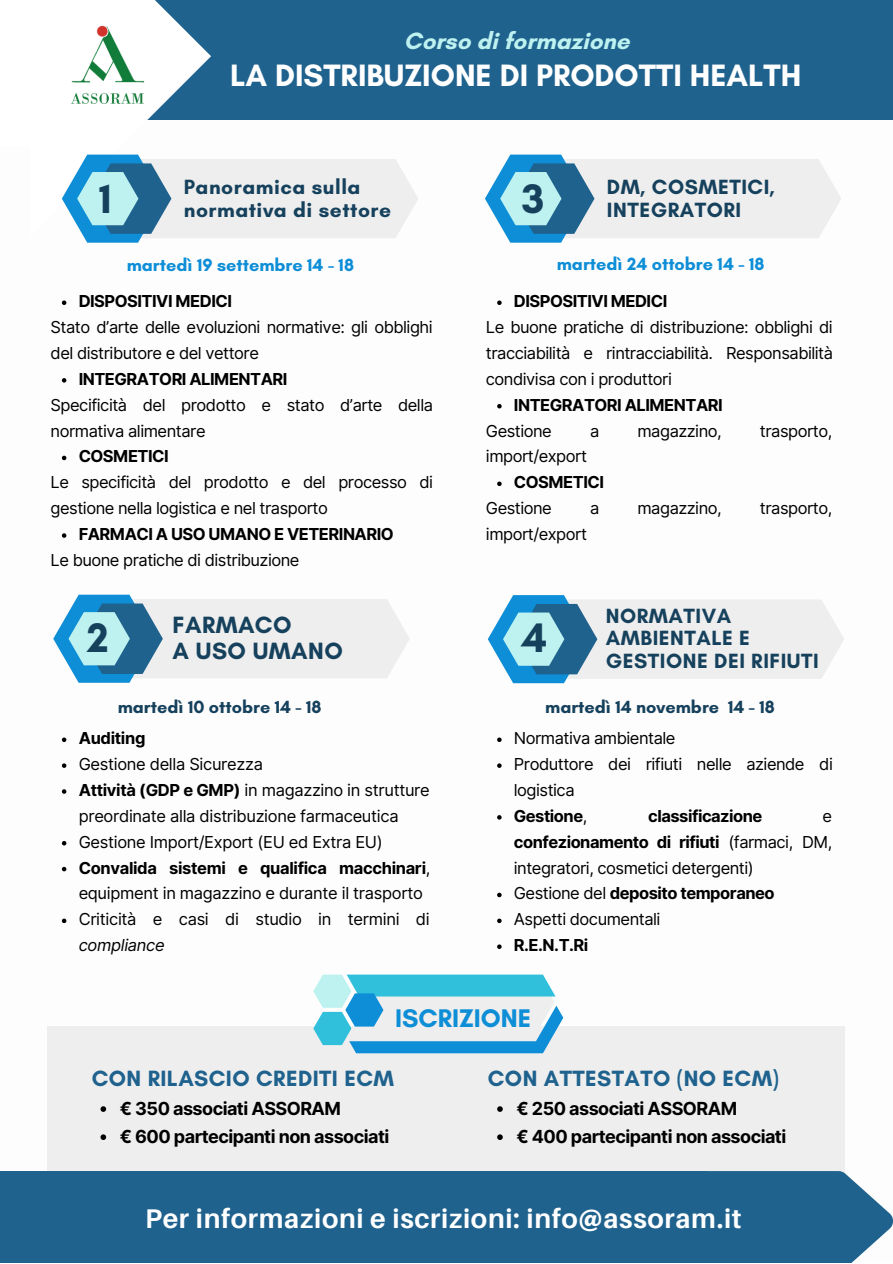
<style>
.page{position:relative;width:893px;height:1264px;background:#fff}
.page>*{position:absolute;margin:0;border:0;box-sizing:border-box;transform-origin:0 0}
.t1{font:700 42px "Glacial Indifference";color:#16415d}
.t2{font:700 31.5px "Glacial Indifference";color:#fff}
.t3{font:700 27px "Aileron";letter-spacing:.025em;color:#fff}
.t4{font:700 25.95px "Glacial Indifference";color:#0d8ed7}
.t5{font:700 24px "Glacial Indifference";color:#bef2f0}
.t6{font:700 24px "Glacial Indifference";letter-spacing:.02em;color:#16415d}
.t7{font:700 22.5px "Glacial Indifference";letter-spacing:.02em;color:#1f628e}
.t8{font:700 21px/22.5px "Glacial Indifference";letter-spacing:.025em;color:#16415d}
.t9{font:700 18px "Inter";letter-spacing:-.03em;color:#000}
.t10{font:700 18px "Glacial Indifference";color:#0d8ed7}
.t11{font:700 18px "Glacial Indifference";color:#16415d}
.t12{font:16.5px/25.8px "Inter";letter-spacing:-.03em;color:#000}
.t13{font:700 16.5px "Inter";letter-spacing:-.03em;color:#000}
.s1{font-weight:700}
.s2{font-style:italic}
.s3{font-weight:400}
</style>
<div class="page">
<div style="left:48px;top:1026px;width:796px;height:194px;background:#eee"></div>
<svg style="left:706px;top:1171px;width:186px;height:91px;background:#367299"></svg>
<div style="left:0;top:1170px;width:706px;height:92px;background:#1f628e"></div>
<svg style="left:485px;top:155px;width:356px;height:88px;background:#cbdee6"></svg>
<div style="left:0;top:0;width:892px;height:120px;background:#1f628e"></div>
<div style="left:0;top:0;width:211px;height:237px;background:#fff"></div>
<img style="left:71px;top:25px;width:73px;height:79px">
<svg style="left:62px;top:155px;width:356px;height:88px;background:#cbdee6"></svg>
<svg style="left:53px;top:594px;width:357px;height:88px"></svg>
<svg style="left:488px;top:595px;width:356px;height:88px"></svg>
<svg style="left:313px;top:974px;width:250px;height:79px"></svg>
<svg style="left:62px;top:737px;width:4px;height:5px"></svg>
<svg style="left:62px;top:763px;width:4px;height:5px"></svg>
<svg style="left:62px;top:789px;width:4px;height:4px"></svg>
<svg style="left:62px;top:841px;width:4px;height:4px"></svg>
<svg style="left:62px;top:866px;width:4px;height:5px"></svg>
<svg style="left:62px;top:918px;width:4px;height:5px"></svg>
<svg style="left:62px;top:300px;width:4px;height:5px"></svg>
<svg style="left:62px;top:378px;width:4px;height:4px"></svg>
<svg style="left:62px;top:455px;width:4px;height:5px"></svg>
<svg style="left:62px;top:533px;width:4px;height:5px"></svg>
<svg style="left:497px;top:300px;width:4px;height:5px"></svg>
<svg style="left:497px;top:404px;width:4px;height:4px"></svg>
<svg style="left:497px;top:481px;width:4px;height:5px"></svg>
<svg style="left:497px;top:737px;width:4px;height:5px"></svg>
<svg style="left:497px;top:763px;width:4px;height:5px"></svg>
<svg style="left:497px;top:815px;width:4px;height:4px"></svg>
<svg style="left:497px;top:892px;width:4px;height:5px"></svg>
<svg style="left:497px;top:918px;width:4px;height:5px"></svg>
<svg style="left:497px;top:944px;width:4px;height:4px"></svg>
<svg style="left:100px;top:1106px;width:6px;height:5px"></svg>
<svg style="left:100px;top:1134px;width:6px;height:5px"></svg>
<svg style="left:497px;top:1106px;width:5px;height:5px"></svg>
<svg style="left:497px;top:1134px;width:5px;height:5px"></svg>
<p class="t5" style="left:404px;top:27px;width:227px">Corso di formazione</p>
<p class="t2" style="left:230px;top:56px;width:573px">LA DISTRIBUZIONE DI PRODOTTI HEALTH</p>
<p class="t1" style="left:99px;top:173px;width:14px">1</p>
<p class="t8" style="left:184px;top:175px;width:209px">Panoramica sulla normativa di settore</p>
<p class="t10" style="left:127px;top:254px;width:229px">martedì 19 settembre 14 - 18</p>
<p class="t1" style="left:522px;top:173px;width:24px">3</p>
<p class="t8" style="left:607px;top:175px;width:170px">DM, COSMETICI,</p>
<p class="t8" style="left:607px;top:198px;width:136px">INTEGRATORI</p>
<p class="t10" style="left:556px;top:253px;width:209px">martedì 24 ottobre 14 - 18</p>
<p class="t13" style="left:79px;top:291px;width:155px">DISPOSITIVI MEDICI</p>
<p class="t12" style="left:51px;top:314px;width:383px">Stato d’arte delle evoluzioni normative: gli obblighi del distributore e del vettore</p>
<p class="t12" style="left:51px;top:392px;width:384px">Specificità del prodotto e stato d’arte della normativa alimentare</p>
<p class="t12" style="left:51px;top:469px;width:384px">Le specificità del prodotto e del processo di gestione nella logistica e nel trasporto</p>
<p class="t12" style="left:51px;top:547px;width:250px">Le buone pratiche di distribuzione</p>
<p class="t13" style="left:79px;top:369px;width:210px">INTEGRATORI ALIMENTARI</p>
<p class="t13" style="left:79px;top:446px;width:92px">COSMETICI</p>
<p class="t13" style="left:79px;top:524px;width:316px">FARMACI A USO UMANO E VETERINARIO</p>
<p class="t1" style="left:87px;top:611px;width:23px">2</p>
<p class="t6" style="left:172px;top:610px;width:121px">FARMACO</p>
<p class="t6" style="left:172px;top:636px;width:172px">A USO UMANO</p>
<p class="t11" style="left:118px;top:695px;width:205px">martedì 10 ottobre 14 - 18</p>
<p class="t13" style="left:79px;top:728px;width:68px">Auditing</p>
<p class="t12" style="left:79px;top:751px;width:186px">Gestione della Sicurezza</p>
<p class="t12" style="left:79px;top:777px;width:352px"><span class="s1">Attività (GDP e GMP)</span> in magazzino in strutture preordinate alla distribuzione farmaceutica</p>
<p class="t12" style="left:79px;top:828px;width:305px">Gestione Import/Export (EU ed Extra EU)</p>
<p class="t12" style="left:79px;top:854px;width:353px"><span class="s1">Convalida sistemi e qualifica macchinari</span>, equipment in magazzino e durante il trasporto</p>
<p class="t12" style="left:79px;top:906px;width:352px">Criticità e casi di studio in termini di <span class="s2">compliance</span></p>
<p class="t13" style="left:514px;top:291px;width:155px">DISPOSITIVI MEDICI</p>
<p class="t12" style="left:486px;top:314px;width:348px;text-align:justify">Le buone pratiche di distribuzione: obblighi di tracciabilità e rintracciabilità. Responsabilità condivisa con i produttori</p>
<p class="t12" style="left:486px;top:417px;width:67px">Gestione</p>
<p class="t12" style="left:590px;top:417px;width:11px">a</p>
<p class="t12" style="left:637px;top:417px;width:86px">magazzino,</p>
<p class="t12" style="left:760px;top:417px;width:74px">trasporto,</p>
<p class="t12" style="left:486px;top:443px;width:103px">import/export</p>
<p class="t12" style="left:486px;top:495px;width:67px">Gestione</p>
<p class="t12" style="left:590px;top:495px;width:11px">a</p>
<p class="t12" style="left:637px;top:495px;width:86px">magazzino,</p>
<p class="t12" style="left:760px;top:495px;width:74px">trasporto,</p>
<p class="t12" style="left:486px;top:521px;width:103px">import/export</p>
<p class="t13" style="left:514px;top:395px;width:210px">INTEGRATORI ALIMENTARI</p>
<p class="t13" style="left:514px;top:472px;width:92px">COSMETICI</p>
<p class="t1" style="left:522px;top:611px;width:27px">4</p>
<p class="t8" style="left:606px;top:604px;width:214px">NORMATIVA<br>AMBIENTALE E<br>GESTIONE DEI RIFIUTI</p>
<p class="t11" style="left:545px;top:695px;width:231px">martedì 14 novembre 14 - 18</p>
<p class="t12" style="left:514px;top:725px;width:163px">Normativa ambientale</p>
<p class="t12" style="left:514px;top:751px;width:320px">Produttore dei rifiuti nelle aziende di logistica</p>
<p class="t13" style="left:514px;top:806px;width:75px">Gestione<span class="s3">,</span></p>
<p class="t13" style="left:648px;top:806px;width:116px">classificazione</p>
<p class="t12" style="left:514px;top:803px;width:320px;text-align:justify;text-indent:309px">e <span class="s1">confezionamento di rifiuti</span> (farmaci, DM, integratori, cosmetici detergenti)</p>
<p class="t13" style="left:514px;top:883px;width:262px"><span class="s3">Gestione del</span> deposito temporaneo</p>
<p class="t12" style="left:514px;top:906px;width:148px">Aspetti documentali</p>
<p class="t13" style="left:514px;top:935px;width:76px">R.E.N.T.Ri</p>
<p class="t4" style="left:395px;top:1001px;width:138px">ISCRIZIONE</p>
<p class="t7" style="left:92px;top:1064px;width:304px">CON RILASCIO CREDITI ECM</p>
<p class="t7" style="left:488px;top:1064px;width:293px">CON ATTESTATO (NO ECM)</p>
<p class="t9" style="left:120px;top:1097px;width:223px">€ 350 associati ASSORAM</p>
<p class="t9" style="left:120px;top:1126px;width:271px">€ 600 partecipanti non associati</p>
<p class="t9" style="left:516px;top:1097px;width:222px">€ 250 associati ASSORAM</p>
<p class="t9" style="left:516px;top:1126px;width:271px">€ 400 partecipanti non associati</p>
<p class="t3" style="left:145px;top:1201px;width:598px">Per informazioni e iscrizioni: info@assoram.it</p>
</div>
